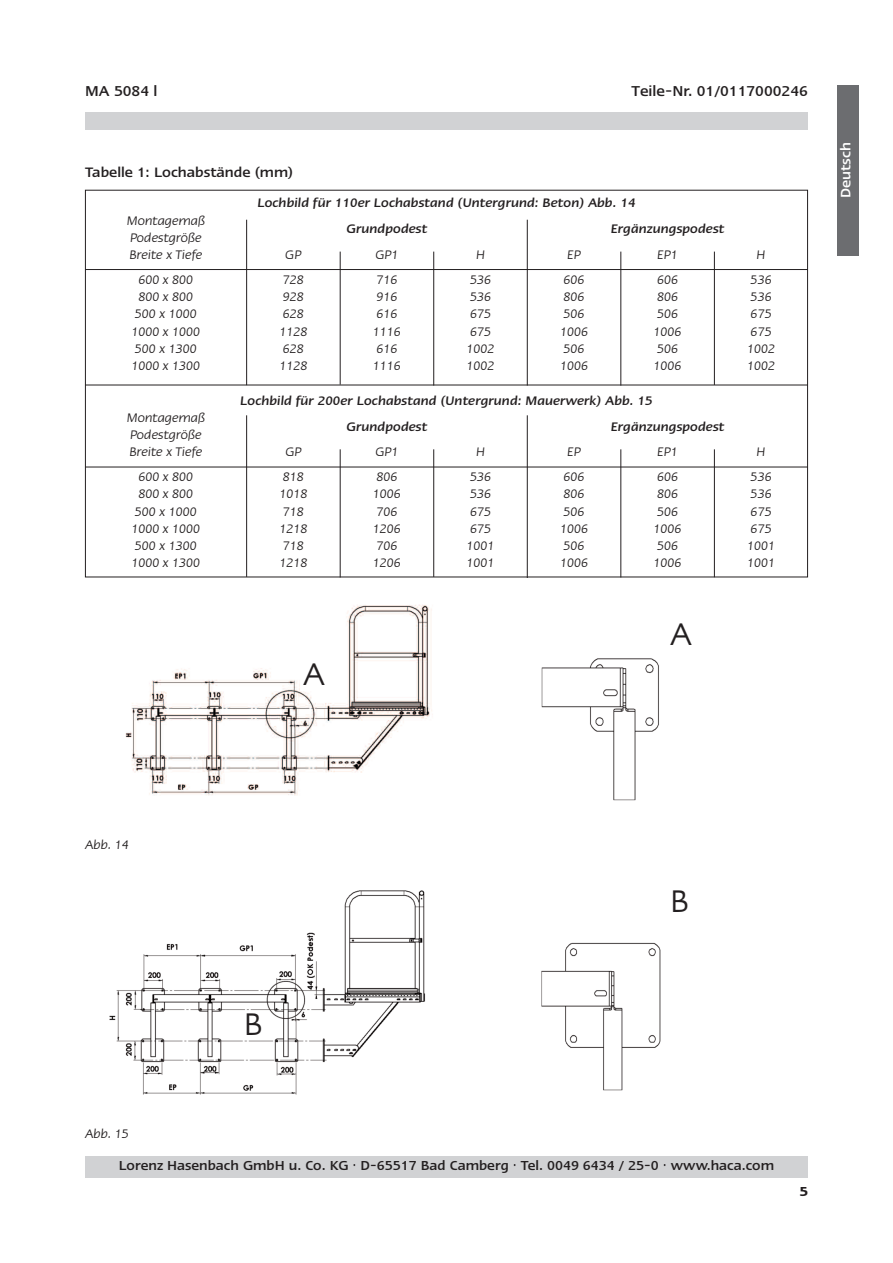
<style>
.page{position:relative;width:893px;height:1263px;background:#fff}
.page>*{position:absolute;margin:0;border:0;box-sizing:border-box;transform-origin:0 0}
.t1{font:36px "Linotype Ergo";color:#231f20}
.t2{font:500 16.5px "Linotype Ergo";color:#231f20}
.t3{font:500 15.75px "Linotype Ergo";color:#231f20}
.t4{font:500 15.75px "Linotype Ergo";color:#fff}
.t5{font:500 15px "Linotype Ergo";color:#231f20}
.t6{font:600 15px "Linotype Ergo";color:#231f20}
.t7{font:italic 14.25px/17.2px "Linotype Ergo";color:#231f20}
.t8{font:italic 500 14.25px "Linotype Ergo";color:#231f20}
</style>
<div class="page">
<div style="left:85px;top:1157px;width:723px;height:21px;background:#d1d2d4"></div>
<div style="left:85px;top:113px;width:723px;height:17px;background:#d1d2d4"></div>
<div style="left:838px;top:85px;width:21px;height:170px;background:#6c6d70"></div>
<img style="left:125px;top:604px;width:307px;height:192px">
<hr style="left:714px;top:252px;width:1px;height:133px;background:#231f20">
<hr style="left:714px;top:449px;width:1px;height:128px;background:#231f20">
<hr style="left:620px;top:252px;width:1px;height:134px;background:#231f20">
<hr style="left:620px;top:449px;width:1px;height:128px;background:#231f20">
<hr style="left:527px;top:220px;width:1px;height:166px;background:#231f20">
<hr style="left:527px;top:415px;width:1px;height:163px;background:#231f20">
<hr style="left:433px;top:252px;width:1px;height:134px;background:#231f20">
<hr style="left:433px;top:449px;width:1px;height:128px;background:#231f20">
<hr style="left:340px;top:252px;width:1px;height:133px;background:#231f20">
<hr style="left:340px;top:449px;width:1px;height:128px;background:#231f20">
<hr style="left:246px;top:415px;width:1px;height:162px;background:#231f20">
<hr style="left:246px;top:220px;width:1px;height:165px;background:#231f20">
<hr style="left:85px;top:269px;width:723px;height:1px;background:#231f20">
<hr style="left:85px;top:385px;width:723px;height:1px;background:#231f20">
<hr style="left:85px;top:467px;width:723px;height:1px;background:#231f20">
<img style="left:109px;top:890px;width:316px;height:205px">
<img style="left:541px;top:658px;width:118px;height:143px">
<img style="left:541px;top:942px;width:120px;height:149px">
<p class="t2" style="left:85px;top:85px;width:74px">MA 5084 l</p>
<p class="t2" style="left:631px;top:85px;width:178px">Teile-Nr. 01/0117000246</p>
<p class="t3" style="left:85px;top:167px;width:210px">Tabelle 1: Lochabstände (mm)</p>
<p class="t8" style="left:257px;top:198px;width:380px">Lochbild für 110er Lochabstand (Untergrund: Beton) Abb. 14</p>
<p class="t7" style="left:127px;top:213px;width:80px">Montagemaß</p>
<p class="t8" style="left:347px;top:224px;width:82px">Grundpodest</p>
<p class="t8" style="left:611px;top:224px;width:115px">Ergänzungspodest</p>
<p class="t7" style="left:129px;top:230px;width:74px">Podestgröße<br>Breite x Tiefe</p>
<p class="t7" style="left:285px;top:247px;width:18px">GP</p>
<p class="t7" style="left:375px;top:247px;width:25px">GP1</p>
<p class="t7" style="left:476px;top:247px;width:11px">H</p>
<p class="t7" style="left:567px;top:247px;width:15px">EP</p>
<p class="t7" style="left:657px;top:247px;width:22px">EP1</p>
<p class="t7" style="left:757px;top:247px;width:11px">H</p>
<p class="t7" style="left:138px;top:272px;width:56px">600 x 800</p>
<p class="t7" style="left:283px;top:272px;width:23px">728</p>
<p class="t7" style="left:376px;top:272px;width:23px">716</p>
<p class="t7" style="left:470px;top:272px;width:23px">536</p>
<p class="t7" style="left:563px;top:272px;width:23px">606</p>
<p class="t7" style="left:657px;top:272px;width:23px">606</p>
<p class="t7" style="left:751px;top:272px;width:23px">536</p>
<p class="t7" style="left:138px;top:289px;width:56px">800 x 800</p>
<p class="t7" style="left:283px;top:289px;width:23px">928</p>
<p class="t7" style="left:376px;top:289px;width:23px">916</p>
<p class="t7" style="left:470px;top:289px;width:23px">536</p>
<p class="t7" style="left:563px;top:289px;width:23px">806</p>
<p class="t7" style="left:657px;top:289px;width:23px">806</p>
<p class="t7" style="left:751px;top:289px;width:23px">536</p>
<p class="t7" style="left:135px;top:306px;width:63px">500 x 1000</p>
<p class="t7" style="left:283px;top:306px;width:23px">628</p>
<p class="t7" style="left:376px;top:306px;width:23px">616</p>
<p class="t7" style="left:470px;top:306px;width:23px">675</p>
<p class="t7" style="left:563px;top:306px;width:23px">506</p>
<p class="t7" style="left:657px;top:306px;width:23px">506</p>
<p class="t7" style="left:751px;top:306px;width:23px">675</p>
<p class="t7" style="left:131px;top:324px;width:70px">1000 x 1000</p>
<p class="t7" style="left:279px;top:324px;width:30px">1128</p>
<p class="t7" style="left:373px;top:324px;width:30px">1116</p>
<p class="t7" style="left:470px;top:324px;width:23px">675</p>
<p class="t7" style="left:560px;top:324px;width:30px">1006</p>
<p class="t7" style="left:654px;top:324px;width:30px">1006</p>
<p class="t7" style="left:751px;top:324px;width:23px">675</p>
<p class="t7" style="left:135px;top:341px;width:63px">500 x 1300</p>
<p class="t7" style="left:283px;top:341px;width:23px">628</p>
<p class="t7" style="left:376px;top:341px;width:23px">616</p>
<p class="t7" style="left:466px;top:341px;width:30px">1002</p>
<p class="t7" style="left:563px;top:341px;width:23px">506</p>
<p class="t7" style="left:657px;top:341px;width:23px">506</p>
<p class="t7" style="left:747px;top:341px;width:30px">1002</p>
<p class="t7" style="left:131px;top:358px;width:70px">1000 x 1300</p>
<p class="t7" style="left:279px;top:358px;width:30px">1128</p>
<p class="t7" style="left:373px;top:358px;width:30px">1116</p>
<p class="t7" style="left:466px;top:358px;width:30px">1002</p>
<p class="t7" style="left:560px;top:358px;width:30px">1006</p>
<p class="t7" style="left:654px;top:358px;width:30px">1006</p>
<p class="t7" style="left:747px;top:358px;width:30px">1002</p>
<p class="t8" style="left:240px;top:395px;width:414px">Lochbild für 200er Lochabstand (Untergrund: Mauerwerk) Abb. 15</p>
<p class="t7" style="left:127px;top:410px;width:80px">Montagemaß</p>
<p class="t8" style="left:347px;top:421px;width:82px">Grundpodest</p>
<p class="t8" style="left:611px;top:421px;width:115px">Ergänzungspodest</p>
<p class="t7" style="left:129px;top:427px;width:74px">Podestgröße<br>Breite x Tiefe</p>
<p class="t7" style="left:285px;top:444px;width:18px">GP</p>
<p class="t7" style="left:375px;top:444px;width:25px">GP1</p>
<p class="t7" style="left:476px;top:444px;width:11px">H</p>
<p class="t7" style="left:567px;top:444px;width:15px">EP</p>
<p class="t7" style="left:657px;top:444px;width:22px">EP1</p>
<p class="t7" style="left:757px;top:444px;width:11px">H</p>
<p class="t7" style="left:138px;top:469px;width:56px">600 x 800</p>
<p class="t7" style="left:283px;top:469px;width:23px">818</p>
<p class="t7" style="left:376px;top:469px;width:23px">806</p>
<p class="t7" style="left:470px;top:469px;width:23px">536</p>
<p class="t7" style="left:563px;top:469px;width:23px">606</p>
<p class="t7" style="left:657px;top:469px;width:23px">606</p>
<p class="t7" style="left:751px;top:469px;width:23px">536</p>
<p class="t7" style="left:138px;top:486px;width:56px">800 x 800</p>
<p class="t7" style="left:279px;top:486px;width:30px">1018</p>
<p class="t7" style="left:373px;top:486px;width:30px">1006</p>
<p class="t7" style="left:470px;top:486px;width:23px">536</p>
<p class="t7" style="left:563px;top:486px;width:23px">806</p>
<p class="t7" style="left:657px;top:486px;width:23px">806</p>
<p class="t7" style="left:751px;top:486px;width:23px">536</p>
<p class="t7" style="left:135px;top:504px;width:63px">500 x 1000</p>
<p class="t7" style="left:283px;top:504px;width:23px">718</p>
<p class="t7" style="left:376px;top:504px;width:23px">706</p>
<p class="t7" style="left:470px;top:504px;width:23px">675</p>
<p class="t7" style="left:563px;top:504px;width:23px">506</p>
<p class="t7" style="left:657px;top:504px;width:23px">506</p>
<p class="t7" style="left:751px;top:504px;width:23px">675</p>
<p class="t7" style="left:131px;top:521px;width:70px">1000 x 1000</p>
<p class="t7" style="left:279px;top:521px;width:30px">1218</p>
<p class="t7" style="left:373px;top:521px;width:30px">1206</p>
<p class="t7" style="left:470px;top:521px;width:23px">675</p>
<p class="t7" style="left:560px;top:521px;width:30px">1006</p>
<p class="t7" style="left:654px;top:521px;width:30px">1006</p>
<p class="t7" style="left:751px;top:521px;width:23px">675</p>
<p class="t7" style="left:135px;top:538px;width:63px">500 x 1300</p>
<p class="t7" style="left:283px;top:538px;width:23px">718</p>
<p class="t7" style="left:376px;top:538px;width:23px">706</p>
<p class="t7" style="left:466px;top:538px;width:30px">1001</p>
<p class="t7" style="left:563px;top:538px;width:23px">506</p>
<p class="t7" style="left:657px;top:538px;width:23px">506</p>
<p class="t7" style="left:747px;top:538px;width:30px">1001</p>
<p class="t7" style="left:131px;top:555px;width:70px">1000 x 1300</p>
<p class="t7" style="left:279px;top:555px;width:30px">1218</p>
<p class="t7" style="left:373px;top:555px;width:30px">1206</p>
<p class="t7" style="left:466px;top:555px;width:30px">1001</p>
<p class="t7" style="left:560px;top:555px;width:30px">1006</p>
<p class="t7" style="left:654px;top:555px;width:30px">1006</p>
<p class="t7" style="left:747px;top:555px;width:30px">1001</p>
<h1 class="t1" style="left:303px;top:661px;width:23px">A</h1>
<h1 class="t1" style="left:670px;top:621px;width:23px">A</h1>
<p class="t4" style="left:840px;top:198px;width:57px;rotate:-90deg">Deutsch</p>
<p class="t7" style="left:85px;top:837px;width:45px">Abb. 14</p>
<h1 class="t1" style="left:670px;top:888px;width:21px">B</h1>
<h1 class="t1" style="left:244px;top:1011px;width:21px">B</h1>
<p class="t7" style="left:85px;top:1126px;width:45px">Abb. 15</p>
<p class="t5" style="left:119px;top:1160px;width:657px">Lorenz Hasenbach GmbH u. Co. KG · D-65517 Bad Camberg · Tel. 0049 6434 / 25-0 · www.haca.com</p>
<p class="t6" style="left:800px;top:1186px;width:10px">5</p>
</div>
